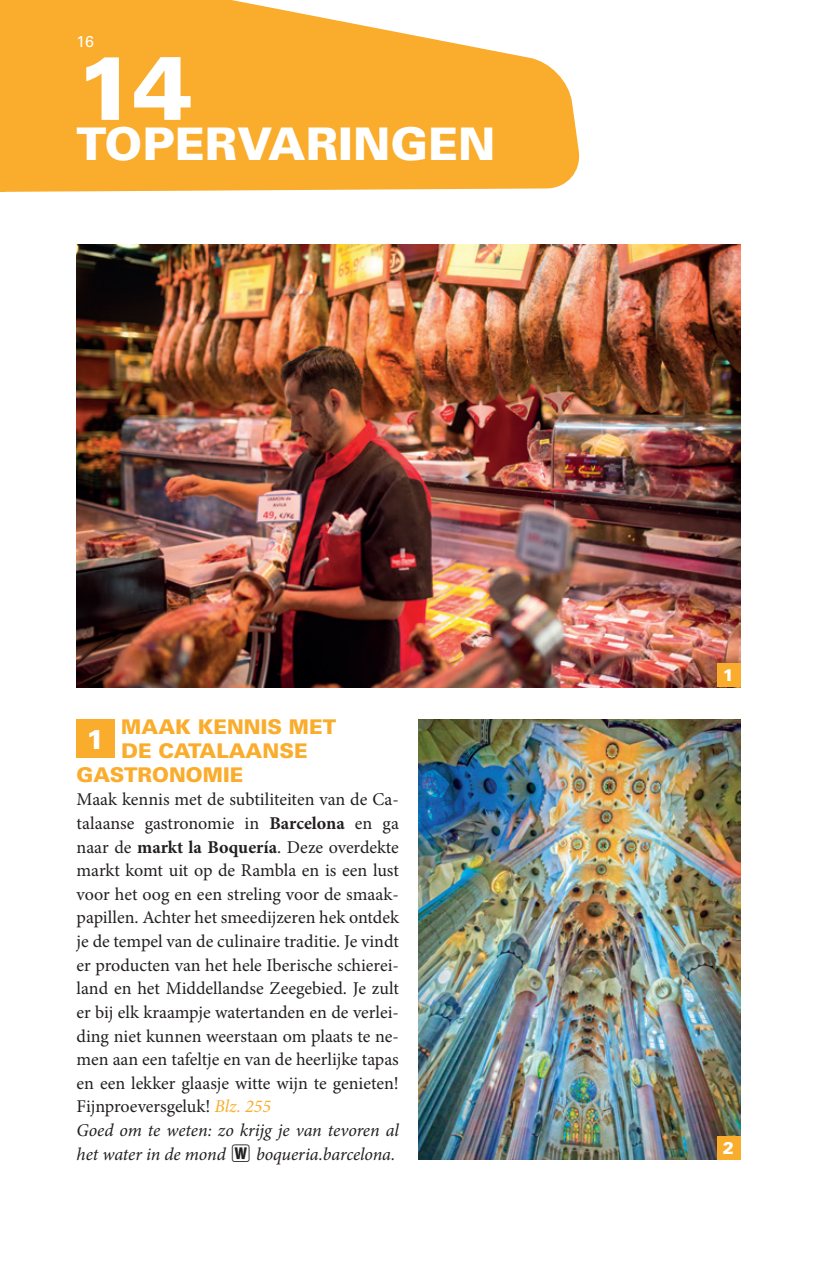
<style>
.page{position:relative;width:817px;height:1276px;background:#fff}
.page>*{position:absolute;margin:0;border:0;box-sizing:border-box;transform-origin:0 0}
.t1{font:900 90px "Univers LT Std";color:#fff}
.t2{font:900 45px "Univers LT Std";color:#fff}
.t3{font:900 27.22px "Univers LT Std";color:#fff}
.t4{font:900 20.25px "Univers LT Std";color:#faac2c}
.t5{font:18px/23.6px "Minion Pro";color:#231f20}
.t6{font:900 16.88px "Univers LT Std";color:#fff}
.t7{font:15.75px "Univers LT Std";color:#fff}
.s1{font-weight:700}
.s2{font-style:italic;color:#faac2c}
.s3{font-style:italic}
</style>
<div class="page">
<svg style="left:0;top:0;width:580px;height:192px;background:#fab646"></svg>
<div style="left:0;top:156px;width:5px;height:36px;background:#faac2c"></div>
<div style="left:77px;top:719px;width:38px;height:39px;background:#faac2c"></div>
<img style="left:77px;top:244px;width:663px;height:443px">
<img style="left:418px;top:719px;width:322px;height:440px">
<div style="left:716px;top:663px;width:24px;height:24px;background:#faac2c"></div>
<div style="left:716px;top:1136px;width:24px;height:23px;background:#faac2c"></div>
<p class="t7" style="left:77px;top:32px;width:19px">16</p>
<h1 class="t1" style="left:77px;top:31px;width:118px">14</h1>
<h2 class="t2" style="left:77px;top:115px;width:420px">TOPERVARINGEN</h2>
<p class="t4" style="left:121px;top:714px;width:216px">MAAK KENNIS MET</p>
<p class="t4" style="left:121px;top:738px;width:188px">DE CATALAANSE</p>
<p class="t4" style="left:77px;top:762px;width:168px">GASTRONOMIE</p>
<p class="t5" style="left:77px;top:788px;width:324px">Maak kennis met de subtiliteiten van de Ca&shy;talaanse gastronomie in <span class="s1">Barcelona</span> en ga naar de <span class="s1">markt la Boquería</span>. Deze overdekte markt komt uit op de Rambla en is een lust voor het oog en een streling voor de smaak&shy;papillen. Achter het smeedijzeren hek ontdek je de tempel van de culinaire traditie. Je vindt er producten van het hele Iberische schierei&shy;land en het Middellandse Zeegebied. Je zult er bij elk kraampje watertanden en de verlei&shy;ding niet kunnen weerstaan om plaats te ne&shy;men aan een tafeltje en van de heerlijke tapas en een lekker glaasje witte wijn te genieten!<br>Fijnproeversgeluk! <span class="s2">Blz. 255<br></span><span class="s3">Goed om te weten: zo krijg je van tevoren al het water in de mond</span> □ <span class="s3">boqueria.barcelona.</span></p>
<h3 class="t3" style="left:87px;top:722px;width:20px">1</h3>
<p class="t6" style="left:722px;top:665px;width:13px">1</p>
<p class="t6" style="left:722px;top:1137px;width:13px">2</p>
</div>
